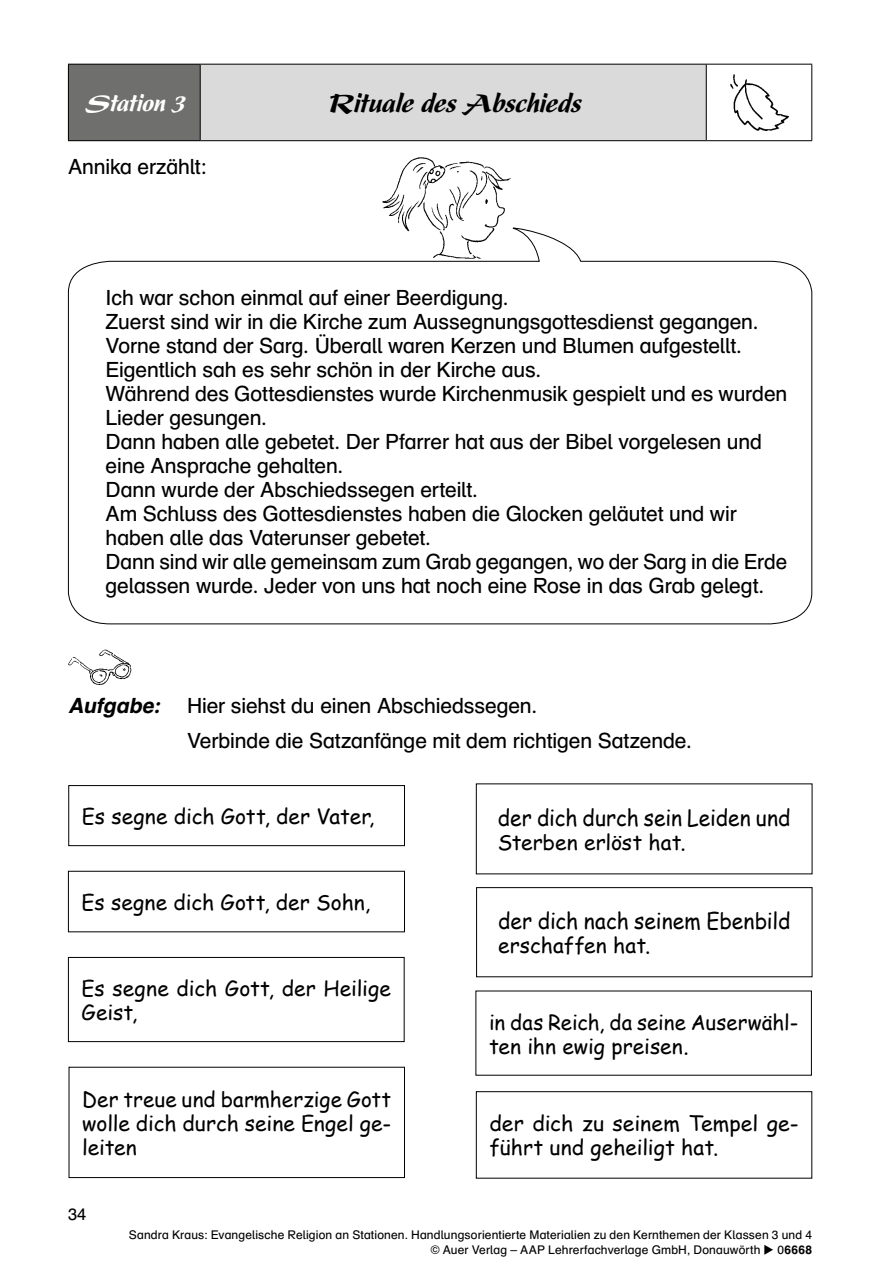
<style>
.page{position:relative;width:893px;height:1263px;background:#fff}
.page>*{position:absolute;margin:0;border:0;box-sizing:border-box;transform-origin:0 0}
.t1{font:italic 900 condensed 30px "Present LT Std";color:#000}
.t2{font:italic 900 condensed 27px "Present LT Std";color:#fff}
.t3{font:22.5px "Comic Sans MS";color:#000;scale:.93 1}
.t4{font:22.2px "Comic Sans MS";color:#000;scale:.94 1}
.t5{font:21px/24px "Auer Schulbuch";letter-spacing:-.005em;color:#000}
.t6{font:21px/24px "Comic Sans MS";color:#000}
.t7{font:italic 700 21px "Auer Schulbuch";color:#000}
.t8{font:16.5px "Auer Schulbuch";color:#000}
.t9{font:12px/15px "Auer Schulbuch";letter-spacing:.01em;color:#000;text-align:right}
.s1{font-weight:700}
</style>
<div class="page">
<div style="left:68px;top:64px;width:132px;height:77px;background:#6f6f6e"></div>
<div style="left:200px;top:64px;width:506px;height:77px;background:#dadada"></div>
<hr style="left:68px;top:64px;width:132px;height:1px;background:#000">
<hr style="left:68px;top:65px;width:1px;height:75px;background:#000">
<hr style="left:200px;top:64px;width:506px;height:1px;background:#000">
<hr style="left:200px;top:65px;width:1px;height:75px;background:#000">
<hr style="left:706px;top:64px;width:106px;height:1px;background:#000">
<hr style="left:706px;top:65px;width:1px;height:75px;background:#000">
<hr style="left:811px;top:65px;width:1px;height:75px;background:#000">
<hr style="left:68px;top:140px;width:132px;height:1px;background:#000">
<hr style="left:200px;top:140px;width:506px;height:1px;background:#000">
<hr style="left:706px;top:140px;width:106px;height:1px;background:#000">
<img style="left:730px;top:75px;width:58px;height:55px">
<img style="left:383px;top:157px;width:127px;height:70px">
<img style="left:68px;top:649px;width:64px;height:35px">
<div style="left:68px;top:785px;width:337px;height:61px;border:1px solid #000"></div>
<div style="left:68px;top:871px;width:337px;height:61px;border:1px solid #000"></div>
<div style="left:68px;top:957px;width:337px;height:85px;border:1px solid #000"></div>
<div style="left:69px;top:1067px;width:336px;height:111px;border:1px solid #000"></div>
<div style="left:476px;top:1091px;width:336px;height:87px;border:1px solid #000"></div>
<div style="left:476px;top:887px;width:336px;height:90px;border:1px solid #000"></div>
<svg style="left:68px;top:227px;width:745px;height:398px"></svg>
<p class="t2" style="left:85px;top:89px;width:109px">Station3</p>
<h1 class="t1" style="left:326px;top:87px;width:264px">RitualedesAbschieds</h1>
<p class="t5" style="left:68px;top:154px;width:140px">Annika erzählt:</p>
<p class="t5" style="left:106px;top:285px;width:683px">Ich war schon einmal auf einer Beerdigung.<br>Zuerst sind wir in die Kirche zum Aussegnungsgottesdienst gegangen.<br>Vorne stand der Sarg. Überall waren Kerzen und Blumen aufgestellt.<br>Eigentlich sah es sehr schön in der Kirche aus.<br>Während des Gottesdienstes wurde Kirchenmusik gespielt und es wurden Lieder gesungen.<br>Dann haben alle gebetet. Der Pfarrer hat aus der Bibel vorgelesen und eine Ansprache gehalten.<br>Dann wurde der Abschiedssegen erteilt.<br>Am Schluss des Gottesdienstes haben die Glocken geläutet und wir haben alle das Vaterunser gebetet.<br>Dann sind wir alle gemeinsam zum Grab gegangen, wo der Sarg in die Erde gelassen wurde. Jeder von uns hat noch eine Rose in das Grab gelegt.</p>
<p class="t7" style="left:68px;top:692px;width:93px">Aufgabe:</p>
<p class="t5" style="left:187px;top:687px;width:506px;line-height:35.4px">Hier siehst du einen Abschiedssegen.<br>Verbinde die Satzanfänge mit dem richtigen Satzende.</p>
<p class="t6" style="left:82px;top:804px;width:294px">Es segne dich Gott, der Vater,</p>
<p class="t6" style="left:82px;top:890px;width:290px">Es segne dich Gott, der Sohn,</p>
<p class="t6" style="left:82px;top:976px;width:311px">Es segne dich Gott, der Heilige<br>Geist,</p>
<p class="t6" style="left:82px;top:1086px;width:311px;text-align:justify">Der treue und barmherzige Gott wolle dich durch seine Engel ge&shy;leiten</p>
<p class="t8" style="left:68px;top:1203px;width:20px">34</p>
<p class="t3" style="left:498px;top:801px;width:316px">der dich durch sein Leiden und</p>
<p class="t6" style="left:498px;top:829px;width:189px">Sterben erlöst hat.</p>
<p class="t4" style="left:498px;top:905px;width:312px">der dich nach seinem Ebenbild</p>
<p class="t6" style="left:498px;top:933px;width:154px">erschaffen hat.</p>
<p class="t6" style="left:489px;top:1009px;width:311px">in das Reich, da seine Auserwähl&shy;ten ihn ewig preisen.</p>
<p class="t6" style="left:489px;top:1111px;width:311px">der dich zu seinem Tempel ge&shy;führt und geheiligt hat.</p>
<p class="t9" style="left:129px;top:1227px;width:685px">Sandra Kraus: Evangelische Religion an Stationen. Handlungsorientierte Materialien zu den Kernthemen der Klassen 3 und 4 © Auer Verlag – AAP Lehrerfachverlage GmbH, Donauwörth ◆ 0<span class="s1">6668</span></p>
</div>
